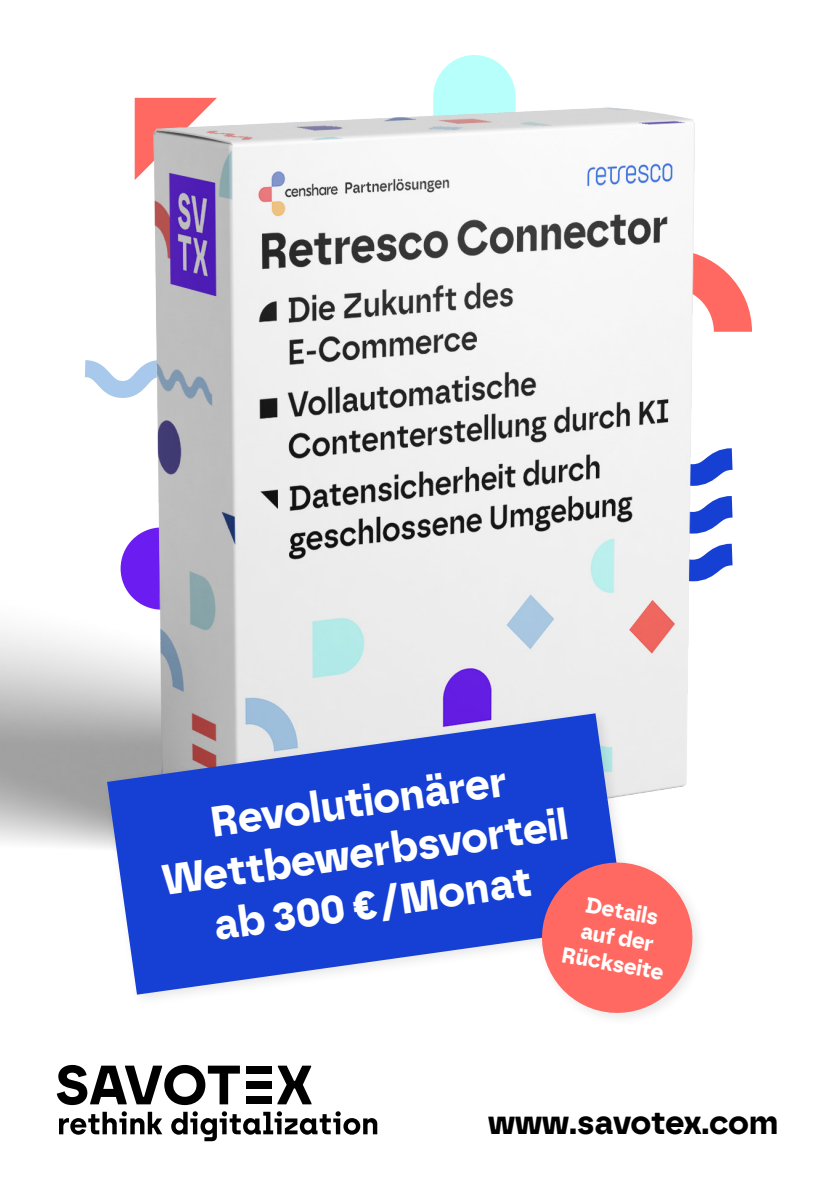
<style>
.page{position:relative;width:840px;height:1191px;background:#fff}
.page>*{position:absolute;margin:0;border:0;box-sizing:border-box;transform-origin:0 0}
.t1{font:700 42.6px/51.2px "Borna";color:#fff;text-align:center}
.t2{font:700 33.2px "Borna";color:#000}
.t3{font:700 22px/26.4px "Borna";color:#fff;text-align:center}
</style>
<div class="page">
<img style="left:0;top:55px;width:752px;height:792px">
<svg style="left:59px;top:1111px;width:318px;height:30px"></svg>
<svg style="left:57px;top:1065px;width:254px;height:40px"></svg>
<div style="left:246px;top:1065px;width:26px;height:8px;background:#000"></div>
<div style="left:246px;top:1096px;width:26px;height:8px;background:#000"></div>
<div style="left:246px;top:1081px;width:26px;height:8px;background:#000"></div>
<div style="left:101px;top:707px;width:538px;height:301px;background:#000;opacity:.1"></div>
<svg style="left:107px;top:713px;width:518px;height:281px;background:#4867d6"></svg>
<svg style="left:532px;top:853px;width:166px;height:165px"></svg>
<p class="t1" style="left:152px;top:804px;width:410px;rotate:-8deg">Revolutionärer<br>Wettbewerbsvorteil ab 300 €/Monat</p>
<p class="t3" style="left:573px;top:889px;width:105px;rotate:10deg">Details auf der<br>Rückseite</p>
<p class="t2" style="left:488px;top:1102px;width:292px">www.savotex.com</p>
</div>
